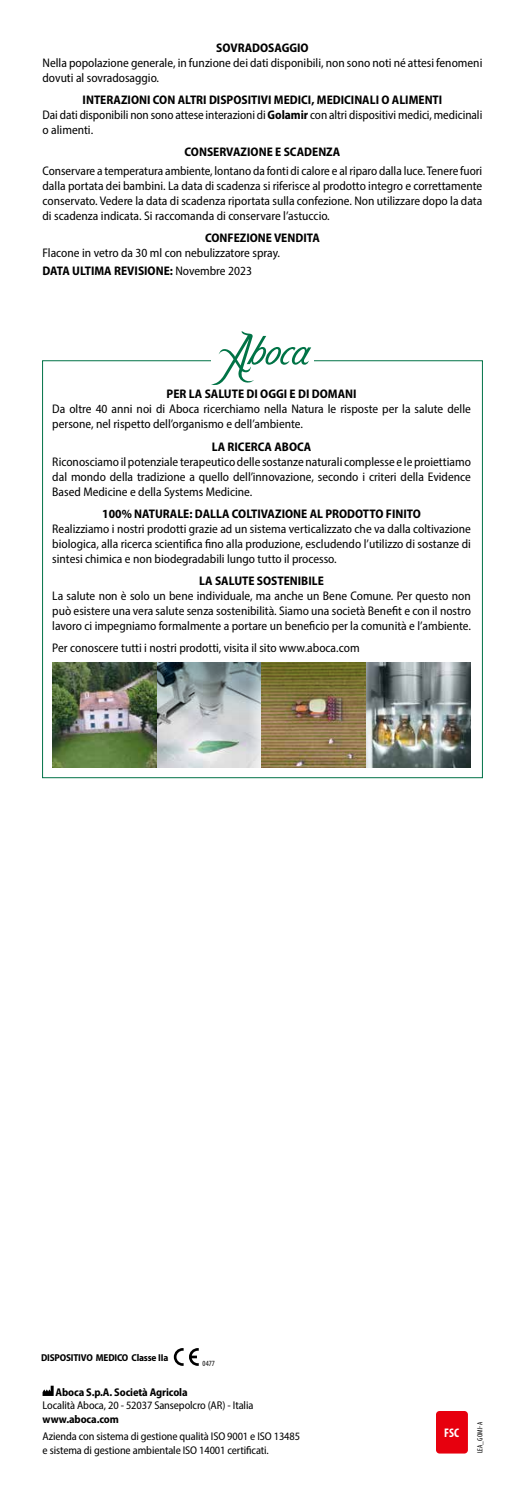
<style>
.page{position:relative;width:525px;height:1489px;background:#fff}
.page>*{position:absolute;margin:0;border:0;box-sizing:border-box;transform-origin:0 0}
.t1{font:semi-condensed 12.5px/15px "Myriad Pro";color:#000}
.t2{font:700 semi-condensed 12.5px "Myriad Pro";color:#000}
.t3{font:700 condensed 12.5px "Myriad Pro";color:#fff}
.t4{font:semi-condensed 11.25px/13.5px "Myriad Pro";letter-spacing:-.01em;color:#000}
.t5{font:700 semi-condensed 11.25px "Myriad Pro";letter-spacing:-.01em;color:#000}
.t6{font:700 semi-condensed 10px "Myriad Pro";letter-spacing:-.02em;color:#000}
.t7{font:condensed 7.88px "Myriad Pro";color:#000}
.t8{font:condensed 7.5px "Myriad Pro";letter-spacing:.02em;color:#000}
.s1{font-weight:700}
</style>
<div class="page">
<div style="left:436px;top:1410px;width:31px;height:43px;background:#e7000e;border-radius:4px"></div>
<svg style="left:174px;top:1348px;width:9px;height:17px"></svg>
<svg style="left:189px;top:1348px;width:10px;height:17px"></svg>
<svg style="left:43px;top:1385px;width:11px;height:10px"></svg>
<svg style="left:211px;top:331px;width:100px;height:54px"></svg>
<img style="left:52px;top:662px;width:418px;height:105px">
<svg style="left:157px;top:663px;width:104px;height:75px;background:#a3adb0"></svg>
<svg style="left:261px;top:731px;width:105px;height:36px;background:#967e51"></svg>
<img style="left:261px;top:662px;width:105px;height:69px">
<p class="t2" style="left:216px;top:40px;width:94px">SOVRADOSAGGIO</p>
<p class="t1" style="left:43px;top:55px;width:441px">Nella popolazione generale, in funzione dei dati disponibili, non sono noti né attesi fenomeni dovuti al sovradosaggio.</p>
<p class="t1" style="left:43px;top:92px;width:441px;text-indent:40px"><span class="s1">INTERAZIONI CON ALTRI DISPOSITIVI MEDICI, MEDICINALI O ALIMENTI<br></span>Dai dati disponibili non sono attese interazioni di <span class="s1">Golamir</span> con altri dispositivi medici, medicinali o alimenti.</p>
<p class="t2" style="left:184px;top:144px;width:157px">CONSERVAZIONE E SCADENZA</p>
<p class="t1" style="left:43px;top:163px;width:441px;text-align:justify">Conservare a temperatura ambiente, lontano da fonti di calore e al riparo dalla luce. Tenere fuori dalla portata dei bambini. La data di scadenza si riferisce al prodotto integro e correttamente conservato. Vedere la data di scadenza riportata sulla confezione. Non utilizzare dopo la data di scadenza indicata. Si raccomanda di conservare l’astuccio.</p>
<p class="t2" style="left:205px;top:229px;width:116px">CONFEZIONE VENDITA</p>
<p class="t1" style="left:43px;top:243px;width:239px;line-height:18.5px">Flacone in vetro da 30 ml con nebulizzatore spray.<br><span class="s1">DATA ULTIMA REVISIONE:</span> Novembre 2023</p>
<p class="t2" style="left:166px;top:386px;width:191px">PER LA SALUTE DI OGGI E DI DOMANI</p>
<p class="t1" style="left:52px;top:401px;width:420px">Da oltre 40 anni noi di Aboca ricerchiamo nella Natura le risposte per la salute delle persone, nel rispetto dell’organismo e dell’ambiente.</p>
<p class="t2" style="left:212px;top:438px;width:101px">LA RICERCA ABOCA</p>
<p class="t1" style="left:52px;top:453px;width:420px;text-align:justify">Riconosciamo il potenziale terapeutico delle sostanze naturali complesse e le proiettiamo dal mondo della tradizione a quello dell’innovazione, secondo i criteri della Evidence Based Medicine e della Systems Medicine.</p>
<p class="t2" style="left:102px;top:505px;width:320px">100% NATURALE: DALLA COLTIVAZIONE AL PRODOTTO FINITO</p>
<p class="t1" style="left:52px;top:521px;width:420px;text-align:justify">Realizziamo i nostri prodotti grazie ad un sistema verticalizzato che va dalla coltivazione biologica, alla ricerca scientifica fino alla produzione, escludendo l’utilizzo di sostanze di sintesi chimica e non biodegradabili lungo tutto il processo.</p>
<p class="t2" style="left:199px;top:572px;width:126px">LA SALUTE SOSTENIBILE</p>
<p class="t1" style="left:52px;top:588px;width:420px;text-align:justify">La salute non è solo un bene individuale, ma anche un Bene Comune. Per questo non può esistere una vera salute senza sostenibilità. Siamo una società Benefit e con il nostro lavoro ci impegniamo formalmente a portare un beneficio per la comunità e l’ambiente.</p>
<p class="t1" style="left:52px;top:640px;width:308px">Per conoscere tutti i nostri prodotti, visita il sito www.aboca.com</p>
<p class="t6" style="left:41px;top:1350px;width:129px">DISPOSITIVO MEDICO Classe IIa</p>
<p class="t7" style="left:202px;top:1358px;width:14px">0477</p>
<p class="t5" style="left:56px;top:1384px;width:133px">Aboca S.p.A. Società Agricola</p>
<p class="t4" style="left:43px;top:1398px;width:212px">Località Aboca, 20 - 52037 Sansepolcro (AR) - Italia</p>
<p class="t5" style="left:43px;top:1411px;width:78px">www.aboca.com</p>
<p class="t4" style="left:43px;top:1429px;width:259px">Azienda con sistema di gestione qualità ISO 9001 e ISO 13485 e sistema di gestione ambientale ISO 14001 certificati.</p>
<p class="t3" style="left:444px;top:1424px;width:16px">FSC</p>
<p class="t8" style="left:475px;top:1453px;width:33px;rotate:-90deg">LEA_GOMI-A</p>
</div>
